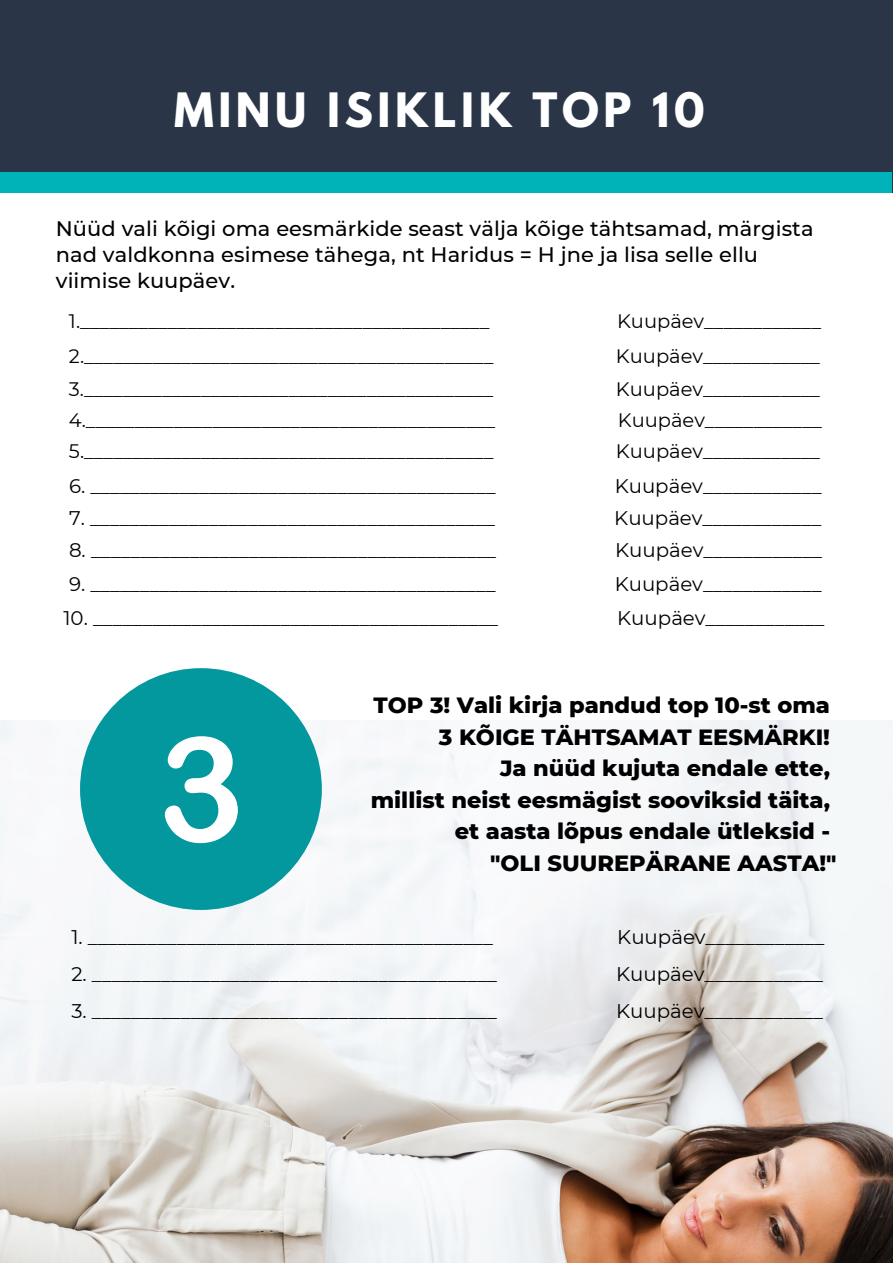
<style>
.page{position:relative;width:893px;height:1264px;background:#fff}
.page>*{position:absolute;margin:0;border:0;box-sizing:border-box;transform-origin:0 0}
.t1{font:700 42px "League Spartan";letter-spacing:.11em;color:#fff}
.t2{font:800 22.5px "Montserrat";color:#000}
.t3{font:500 21px/25.8px "Montserrat";letter-spacing:.005em;color:#000}
.t4{font:19.8px "Montserrat";color:#000}
.t5{font:19.5px "Montserrat";color:#000}
</style>
<div class="page">
<div style="left:0;top:0;width:892px;height:192px;background:#2a3648"></div>
<div style="left:0;top:172px;width:892px;height:20px;background:#00b3b9"></div>
<img style="left:0;top:720px;width:892px;height:542px">
<div style="left:80px;top:668px;width:242px;height:242px;background:#03989e;border-radius:50%"></div>
<svg style="left:165px;top:736px;width:73px;height:107px"></svg>
<p class="t1" style="left:174px;top:89px;width:532px">MINU ISIKLIK TOP 10</p>
<p class="t3" style="left:56px;top:216px;width:759px">Nüüd vali kõigi oma eesmärkide seast välja kõige tähtsamad, märgista nad valdkonna esimese tähega, nt Haridus = H jne ja lisa selle ellu viimise kuupäev.</p>
<p class="t5" style="left:69px;top:309px;width:422px">1.__________________________________________</p>
<p class="t5" style="left:617px;top:309px;width:205px">Kuupäev____________</p>
<p class="t5" style="left:69px;top:344px;width:426px">2.__________________________________________</p>
<p class="t5" style="left:616px;top:344px;width:205px">Kuupäev____________</p>
<p class="t5" style="left:69px;top:377px;width:426px">3.__________________________________________</p>
<p class="t5" style="left:616px;top:377px;width:205px">Kuupäev____________</p>
<p class="t5" style="left:69px;top:408px;width:428px">4.__________________________________________</p>
<p class="t5" style="left:617px;top:408px;width:205px">Kuupäev____________</p>
<p class="t5" style="left:69px;top:439px;width:426px">5.__________________________________________</p>
<p class="t5" style="left:616px;top:439px;width:205px">Kuupäev____________</p>
<p class="t4" style="left:69px;top:473px;width:428px">6. _________________________________________</p>
<p class="t4" style="left:614px;top:473px;width:208px">Kuupäev____________</p>
<p class="t4" style="left:69px;top:506px;width:427px">7. _________________________________________</p>
<p class="t4" style="left:614px;top:506px;width:208px">Kuupäev____________</p>
<p class="t4" style="left:69px;top:537px;width:428px">8. _________________________________________</p>
<p class="t4" style="left:615px;top:537px;width:208px">Kuupäev____________</p>
<p class="t4" style="left:69px;top:571px;width:428px">9. _________________________________________</p>
<p class="t4" style="left:614px;top:571px;width:208px">Kuupäev____________</p>
<p class="t4" style="left:63px;top:606px;width:436px">10. _________________________________________</p>
<p class="t4" style="left:617px;top:606px;width:208px">Kuupäev____________</p>
<p class="t2" style="left:373px;top:691px;width:458px">TOP 3! Vali kirja pandud top 10-st oma</p>
<p class="t2" style="left:439px;top:723px;width:392px">3 KÕIGE TÄHTSAMAT EESMÄRKI!</p>
<p class="t2" style="left:500px;top:754px;width:331px">Ja nüüd kujuta endale ette,</p>
<p class="t2" style="left:371px;top:786px;width:461px">millist neist eesmägist sooviksid täita,</p>
<p class="t2" style="left:455px;top:817px;width:376px">et aasta lõpus endale ütleksid -</p>
<p class="t2" style="left:490px;top:849px;width:348px">"OLI SUUREPÄRANE AASTA!"</p>
<p class="t4" style="left:71px;top:924px;width:423px">1. _________________________________________</p>
<p class="t4" style="left:617px;top:924px;width:208px">Kuupäev____________</p>
<p class="t4" style="left:71px;top:961px;width:427px">2. _________________________________________</p>
<p class="t4" style="left:616px;top:961px;width:208px">Kuupäev____________</p>
<p class="t4" style="left:71px;top:998px;width:427px">3. _________________________________________</p>
<p class="t4" style="left:616px;top:998px;width:208px">Kuupäev____________</p>
</div>
